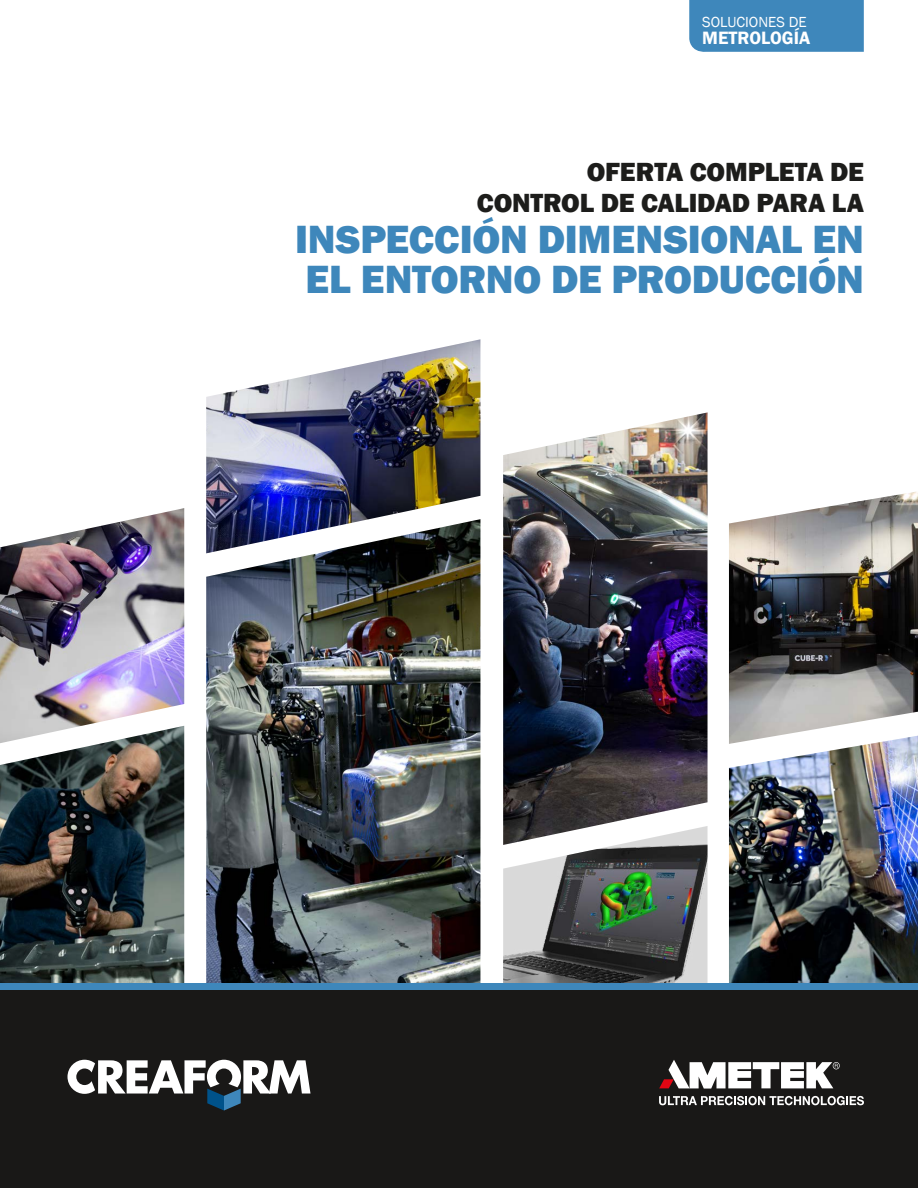
<style>
.page{position:relative;width:918px;height:1188px;background:#fff}
.page>*{position:absolute;margin:0;border:0;box-sizing:border-box;transform-origin:0 0}
.t1{font:800 40.5px/40.5px "Franklin Gothic";letter-spacing:-.005em;color:#3e87bb}
.t2{font:800 27px/31px "Franklin Gothic";letter-spacing:-.005em;color:#1d1d1b;text-align:right}
.t3{font:600 18.3px "Franklin Gothic";color:#fff}
.t4{font:15px "Franklin Gothic";color:#fff}
</style>
<div class="page">
<div style="left:689px;top:0;width:175px;height:52px;background:#3e87bb"></div>
<img style="left:206px;top:553px;width:274px;height:430px">
<img style="left:503px;top:412px;width:205px;height:414px">
<img style="left:206px;top:339px;width:274px;height:214px">
<img style="left:0;top:743px;width:184px;height:240px">
<img style="left:0;top:508px;width:184px;height:235px">
<img style="left:729px;top:491px;width:189px;height:245px">
<img style="left:729px;top:736px;width:189px;height:247px">
<img style="left:503px;top:826px;width:205px;height:157px">
<div style="left:0;top:983px;width:918px;height:205px;background:#3e87bb"></div>
<div style="left:0;top:990px;width:918px;height:198px;background:#191817"></div>
<svg style="left:659px;top:1096px;width:205px;height:9px"></svg>
<svg style="left:659px;top:1060px;width:181px;height:29px"></svg>
<svg style="left:68px;top:1060px;width:243px;height:51px"></svg>
<p class="t4" style="left:702px;top:13px;width:106px">SOLUCIONES DE</p>
<p class="t3" style="left:702px;top:27px;width:109px">METROLOGÍA</p>
<p class="t2" style="left:477px;top:157px;width:389px">OFERTA COMPLETA DE<br>CONTROL DE CALIDAD PARA LA</p>
<p class="t1" style="left:295px;top:219px;width:570px">INSPECCIÓN DIMENSIONAL EN<br>EL ENTORNO DE PRODUCCIÓN</p>
</div>
